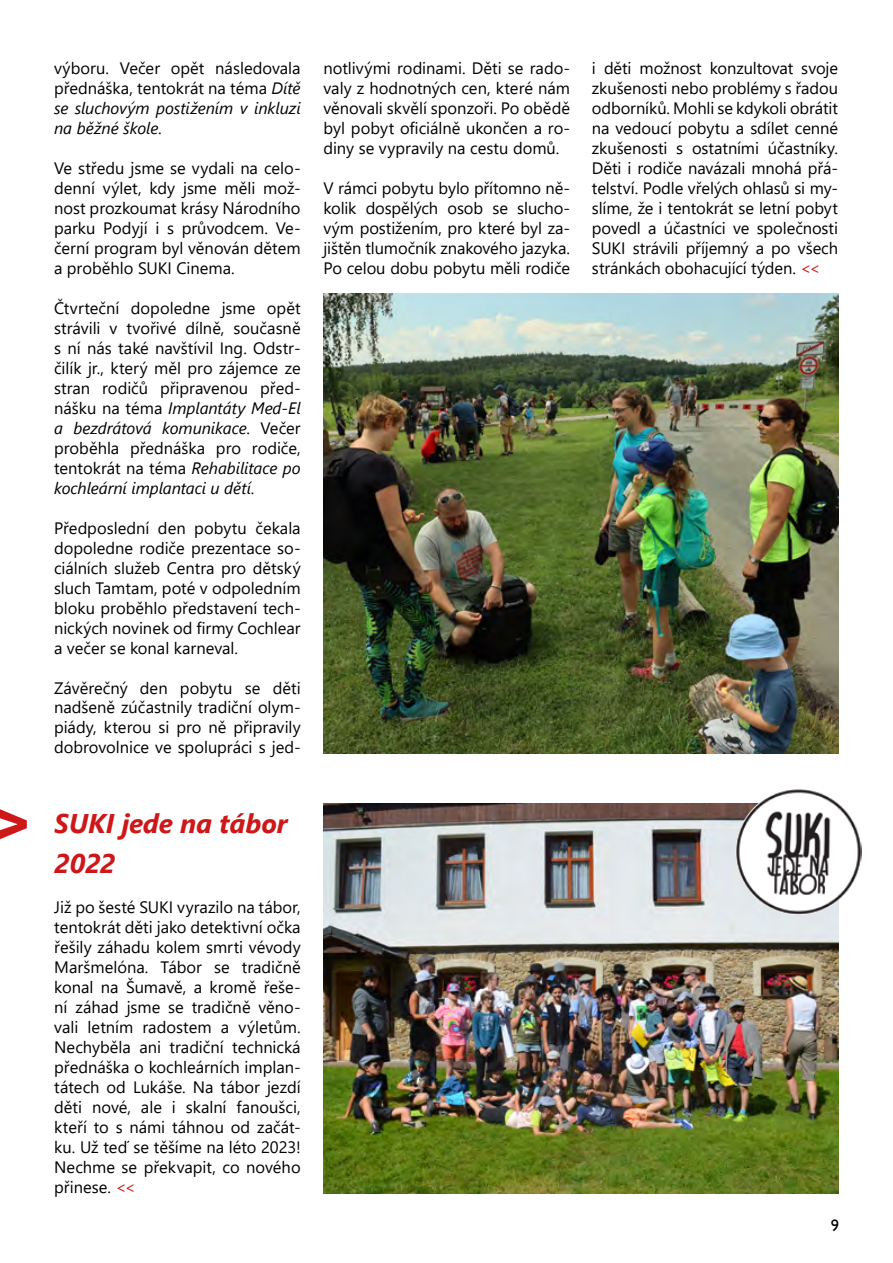
<style>
.page{position:relative;width:893px;height:1263px;background:#fff}
.page>*{position:absolute;margin:0;border:0;box-sizing:border-box;transform-origin:0 0}
.t1{font:italic 700 27px/39.9px "Segoe UI";letter-spacing:-.005em;color:#cd1719}
.t2{font:16.5px/20px "Segoe UI";color:#000;text-align:justify}
.t3{font:16.5px "Gill Sans";color:#000}
.s1{font-style:italic}
.s2{color:#cd1719}
</style>
<div class="page">
<svg style="left:0;top:809px;width:27px;height:30px"></svg>
<img style="left:323px;top:294px;width:515px;height:459px">
<img style="left:323px;top:803px;width:515px;height:390px">
<img style="left:736px;top:789px;width:126px;height:126px;border-radius:63px">
<p class="t2" style="left:54px;top:57px;width:248px">výboru. Večer opět následovala přednáška, tentokrát na téma <span class="s1">Dítě se sluchovým postižením v inkluzi na běžné škole</span>.</p>
<p class="t2" style="left:54px;top:157px;width:248px">Ve středu jsme se vydali na celo&shy;denní výlet, kdy jsme měli mož&shy;nost prozkoumat krásy Národního parku Podyjí i s průvodcem. Ve&shy;černí program byl věnován dětem a proběhlo SUKI Cinema.</p>
<p class="t2" style="left:54px;top:296px;width:248px">Čtvrteční dopoledne jsme opět strávili v tvořivé dílně, současně s ní nás také navštívil Ing. Odstr&shy;čilík jr., který měl pro zájemce ze stran rodičů připravenou před&shy;nášku na téma <span class="s1">Implantáty Med-El a bezdrátová komunikace</span>. Večer proběhla přednáška pro rodiče, tentokrát na téma <span class="s1">Rehabilitace po kochleární implantaci u dětí</span>.</p>
<p class="t2" style="left:54px;top:516px;width:248px">Předposlední den pobytu čekala dopoledne rodiče prezentace so&shy;ciálních služeb Centra pro dětský sluch Tamtam, poté v odpoledním bloku proběhlo představení tech&shy;nických novinek od firmy Cochlear a večer se konal karneval.</p>
<p class="t2" style="left:54px;top:676px;width:248px">Závěrečný den pobytu se děti nadšeně zúčastnily tradiční olym&shy;piády, kterou si pro ně připravily dobrovolnice ve spolupráci s jed-</p>
<p class="t2" style="left:323px;top:57px;width:248px">notlivými rodinami. Děti se rado&shy;valy z hodnotných cen, které nám věnovali skvělí sponzoři. Po obědě byl pobyt oficiálně ukončen a ro&shy;diny se vypravily na cestu domů.</p>
<p class="t2" style="left:323px;top:176px;width:248px">V rámci pobytu bylo přítomno ně&shy;kolik dospělých osob se slucho&shy;vým postižením, pro které byl za&shy;jištěn tlumočník znakového jazyka.<br>Po celou dobu pobytu měli rodiče</p>
<h1 class="t1" style="left:54px;top:800px;width:235px">SUKI jede na tábor<br>2022</h1>
<p class="t2" style="left:54px;top:896px;width:248px">Již po šesté SUKI vyrazilo na tábor, tentokrát děti jako detektivní očka řešily záhadu kolem smrti vévody Maršmelóna. Tábor se tradičně konal na Šumavě, a kromě řeše&shy;ní záhad jsme se tradičně věno&shy;vali letním radostem a výletům.<br>Nechyběla ani tradiční technická přednáška o kochleárních implan&shy;tátech od Lukáše. Na tábor jezdí děti nové, ale i skalní fanoušci, kteří to s námi táhnou od začát&shy;ku. Už teď se těšíme na léto 2023!<br>Nechme se překvapit, co nového přinese. <span class="s2">&lt;&lt;</span></p>
<p class="t2" style="left:592px;top:57px;width:248px">i děti možnost konzultovat svoje zkušenosti nebo problémy s řadou odborníků. Mohli se kdykoli obrátit na vedoucí pobytu a sdílet cenné zkušenosti s ostatními účastníky.<br>Děti i rodiče navázali mnohá přá&shy;telství. Podle vřelých ohlasů si my&shy;slíme, že i tentokrát se letní pobyt povedl a účastníci ve společnosti SUKI strávili příjemný a po všech stránkách obohacující týden. <span class="s2">&lt;&lt;</span></p>
<p class="t3" style="left:831px;top:1216px;width:10px">9</p>
</div>
